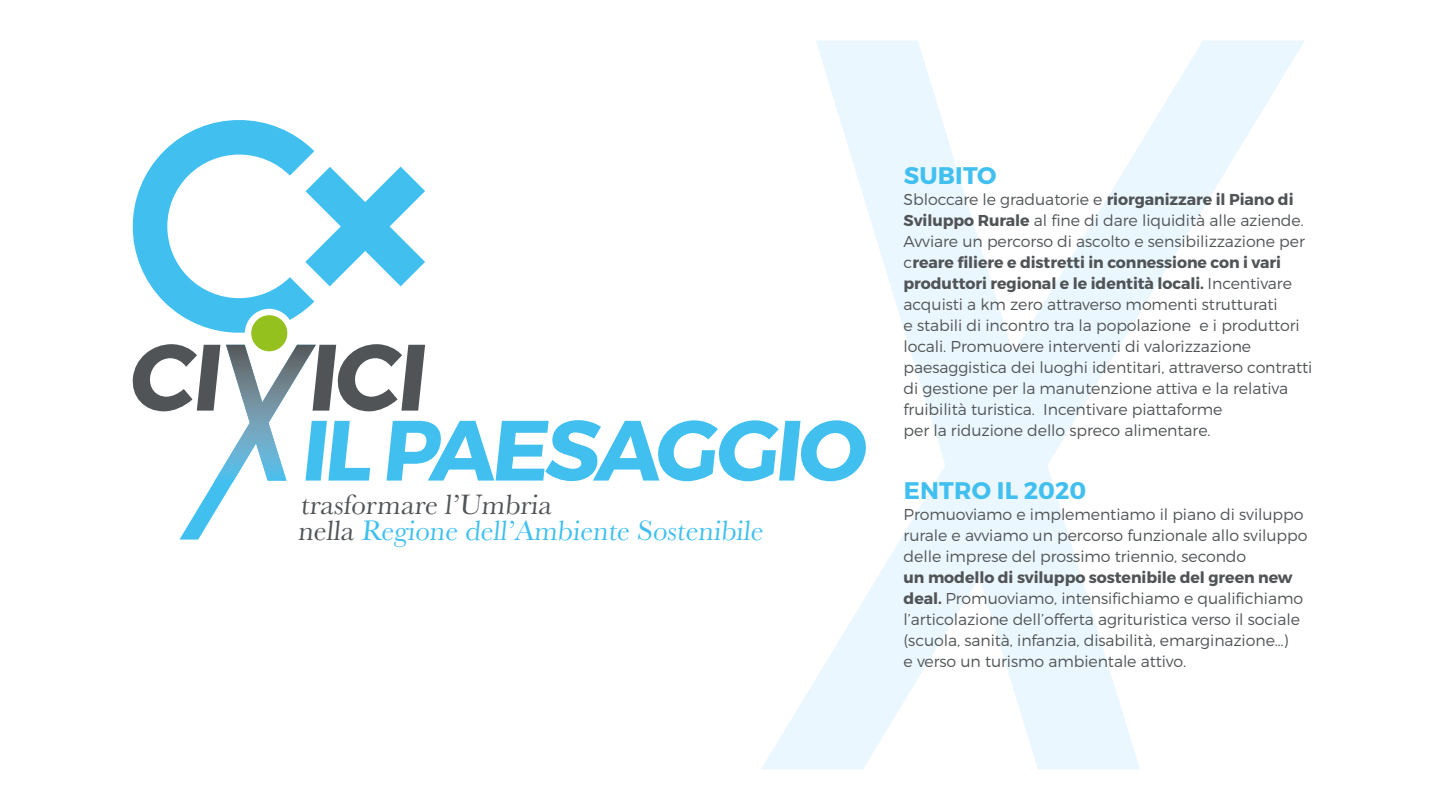
<style>
.page{position:relative;width:1440px;height:810px;background:#fff}
.page>*{position:absolute;margin:0;border:0;box-sizing:border-box;transform-origin:0 0}
.t1{font:700 85.35px "Montserrat";color:#41c0f0}
.t2{font:29.17px/26px "Baskerville";color:#41c0f0}
.t3{font:700 24px "Montserrat";letter-spacing:.01em;color:#41c0f0}
.t4{font:300 15.75px/21px "Montserrat";letter-spacing:-.005em;color:#505456}
.s1{color:#505456}
.s2{font-weight:700}
</style>
<div class="page">
<svg style="left:761px;top:40px;width:543px;height:729px"></svg>
<svg style="left:132px;top:120px;width:293px;height:213px"></svg>
<div style="left:245px;top:309px;width:49px;height:49px;background:#fff;border-radius:50%"></div>
<div style="left:251px;top:315px;width:36px;height:36px;background:#95c11f;border-radius:50%"></div>
<svg style="left:132px;top:344px;width:293px;height:196px"></svg>
<h1 class="t1" style="left:300px;top:397px;width:578px">IL PAESAGGIO</h1>
<h2 class="t2" style="left:298px;top:492px;width:471px"><span class="s1">trasformare l’Umbria<br>nella</span> Regione dell’Ambiente Sostenibile</h2>
<h3 class="t3" style="left:904px;top:160px;width:94px">SUBITO</h3>
<p class="t4" style="left:904px;top:188px;width:410px">Sbloccare le graduatorie e <span class="s2">riorganizzare il Piano di Sviluppo Rurale</span> al fine di dare liquidità alle aziende.<br>Avviare un percorso di ascolto e sensibilizzazione per c<span class="s2">reare filiere e distretti in connessione con i vari produttori regional e le identità locali.</span> Incentivare acquisti a km zero attraverso momenti strutturati<br>e stabili di incontro tra la popolazione e i produttori locali. Promuovere interventi di valorizzazione paesaggistica dei luoghi identitari, attraverso contratti di gestione per la manutenzione attiva e la relativa fruibilità turistica. Incentivare piattaforme<br>per la riduzione dello spreco alimentare.</p>
<h3 class="t3" style="left:904px;top:475px;width:184px">ENTRO IL 2020</h3>
<p class="t4" style="left:904px;top:503px;width:405px">Promuoviamo e implementiamo il piano di sviluppo rurale e avviamo un percorso funzionale allo sviluppo delle imprese del prossimo triennio, secondo</p>
<p class="t4" style="left:904px;top:566px;width:401px"><span class="s2">un modello di sviluppo sostenibile del green new deal.</span> Promuoviamo, intensifichiamo e qualifichiamo l’articolazione dell’offerta agrituristica verso il sociale (scuola, sanità, infanzia, disabilità, emarginazione…)<br>e verso un turismo ambientale attivo.</p>
</div>
